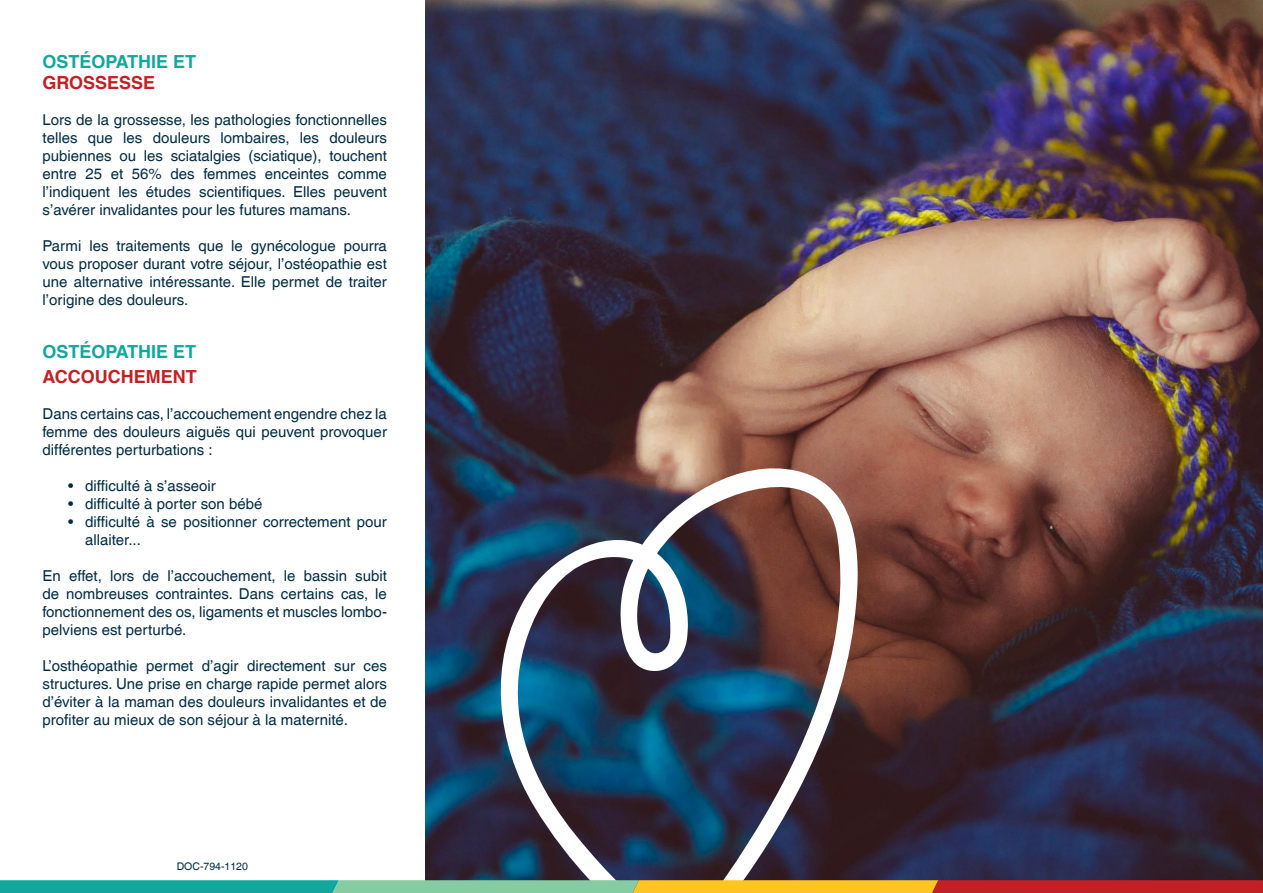
<style>
.page{position:relative;width:1263px;height:893px;background:#fff}
.page>*{position:absolute;margin:0;border:0;box-sizing:border-box;transform-origin:0 0}
.t1{font:700 18px/25.5px "Helvetica LT Com";color:#12a79d}
.t2{font:700 18px "Helvetica LT Com";color:#c32025}
.t3{font:15px/18px "Helvetica LT Com";color:#002c42;text-align:justify}
.t4{font:10.5px "Helvetica LT Com";color:#002c42}
.s1{color:#c32025}
</style>
<div class="page">
<img style="left:425px;top:0;width:838px;height:880px">
<svg style="left:486px;top:458px;width:379px;height:422px;background:#4e5262"></svg>
<svg style="left:0;top:880px;width:1263px;height:13px;background:#929362"></svg>
<p class="t1" style="left:43px;top:49px;width:155px">OSTÉOPATHIE ET</p>
<p class="t2" style="left:43px;top:72px;width:114px">GROSSESSE</p>
<p class="t3" style="left:43px;top:111px;width:346px">Lors de la grossesse, les pathologies fonctionnelles telles que les douleurs lombaires, les douleurs pubiennes ou les sciatalgies (sciatique), touchent entre 25 et 56% des femmes enceintes comme l’indiquent les études scientifiques. Elles peuvent s’avérer invalidantes pour les futures mamans.</p>
<p class="t3" style="left:43px;top:237px;width:346px">Parmi les traitements que le gynécologue pourra vous proposer durant votre séjour, l’ostéopathie est une alternative intéressante. Elle permet de traiter l’origine des douleurs.</p>
<p class="t1" style="left:43px;top:339px;width:156px">OSTÉOPATHIE ET<br><span class="s1">ACCOUCHEMENT</span></p>
<p class="t3" style="left:43px;top:405px;width:346px">Dans certains cas, l’accouchement engendre chez la femme des douleurs aiguës qui peuvent provoquer différentes perturbations :</p>
<p class="t3" style="left:68px;top:477px;width:149px">• difficulté à s’asseoir</p>
<p class="t3" style="left:68px;top:495px;width:196px">• difficulté à porter son bébé</p>
<p class="t3" style="left:85px;top:513px;width:303px;text-indent:-17px">• difficulté à se positionner correctement pour allaiter...</p>
<p class="t3" style="left:43px;top:567px;width:346px">En effet, lors de l’accouchement, le bassin subit de nombreuses contraintes. Dans certains cas, le fonctionnement des os, ligaments et muscles lombo&shy;pelviens est perturbé.</p>
<p class="t3" style="left:43px;top:657px;width:346px">L’osthéopathie permet d’agir directement sur ces structures. Une prise en charge rapide permet alors d’éviter à la maman des douleurs invalidantes et de profiter au mieux de son séjour à la maternité.</p>
<p class="t4" style="left:177px;top:860px;width:73px">DOC-794-1120</p>
</div>
